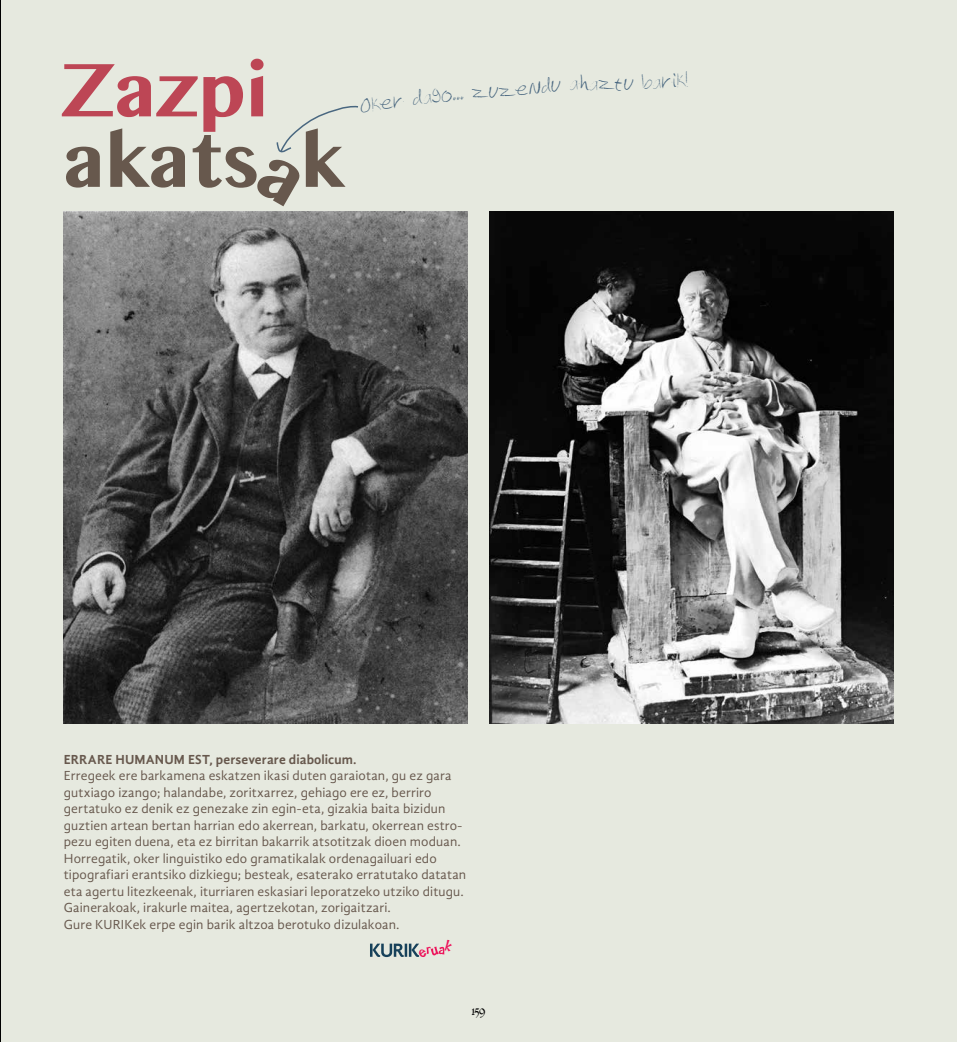
<style>
.page{position:relative;width:957px;height:1042px;background:#fff}
.page>*{position:absolute;margin:0;border:0;box-sizing:border-box;transform-origin:0 0}
.t1{font:700 75px "Lao MN";color:#67584d}
.t2{font:700 75px "Lao MN";color:#bd4655}
.t3{font:15.6px "Happy Sans";color:#ed145b}
.t4{font:15px "Kingthings Calligraphica Light";color:#000}
.t5{font:13.5px/16.5px "Gandhi Sans";letter-spacing:.01em;color:#67584d}
.t6{font:700 13.5px "Gandhi Sans";letter-spacing:.01em;color:#67584d}
.t7{font:9px "chalkboard";color:#496780}
.s1{color:#e6e9df}
</style>
<div class="page">
<div style="left:1px;top:0;width:956px;height:1042px;background:#e6e9df"></div>
<svg style="left:370px;top:943px;width:49px;height:14px"></svg>
<img style="left:64px;top:211px;width:404px;height:512px">
<img style="left:490px;top:211px;width:403px;height:512px">
<svg style="left:426px;top:946px;width:19px;height:9px"></svg>
<svg style="left:276px;top:105px;width:82px;height:48px"></svg>
<h1 class="t2" style="left:61px;top:39px;width:209px">Zazpi</h1>
<h1 class="t1" style="left:64px;top:110px;width:282px">akats<span class="s1">a</span>k</h1>
<p class="t7" style="left:579px;top:78px;width:12px">h</p>
<p class="t7" style="left:652px;top:77px;width:37px;rotate:-5deg">arik!</p>
<p class="t6" style="left:64px;top:751px;width:294px">ERRARE HUMANUM EST, perseverare diabolicum.</p>
<p class="t5" style="left:64px;top:767px;width:404px">Erregeek ere barkamena eskatzen ikasi duten garaiotan, gu ez gara gutxiago izango; halandabe, zoritxarrez, gehiago ere ez, berriro gertatuko ez denik ez genezake zin egin-eta, gizakia baita bizidun guztien artean bertan harrian edo akerrean, barkatu, okerrean estro&shy;pezu egiten duena, eta ez birritan bakarrik atsotitzak dioen moduan.<br>Horregatik, oker linguistiko edo gramatikalak ordenagailuari edo tipografiari erantsiko dizkiegu; besteak, esaterako erratutako datatan eta agertu litezkeenak, iturriaren eskasiari leporatzeko utziko ditugu.<br>Gainerakoak, irakurle maitea, agertzekotan, zorigaitzari.<br>Gure KURIKek erpe egin barik altzoa berotuko dizulakoan.</p>
<p class="t3" style="left:419px;top:942px;width:8px">e</p>
<p class="t4" style="left:472px;top:1002px;width:15px">159</p>
</div>
